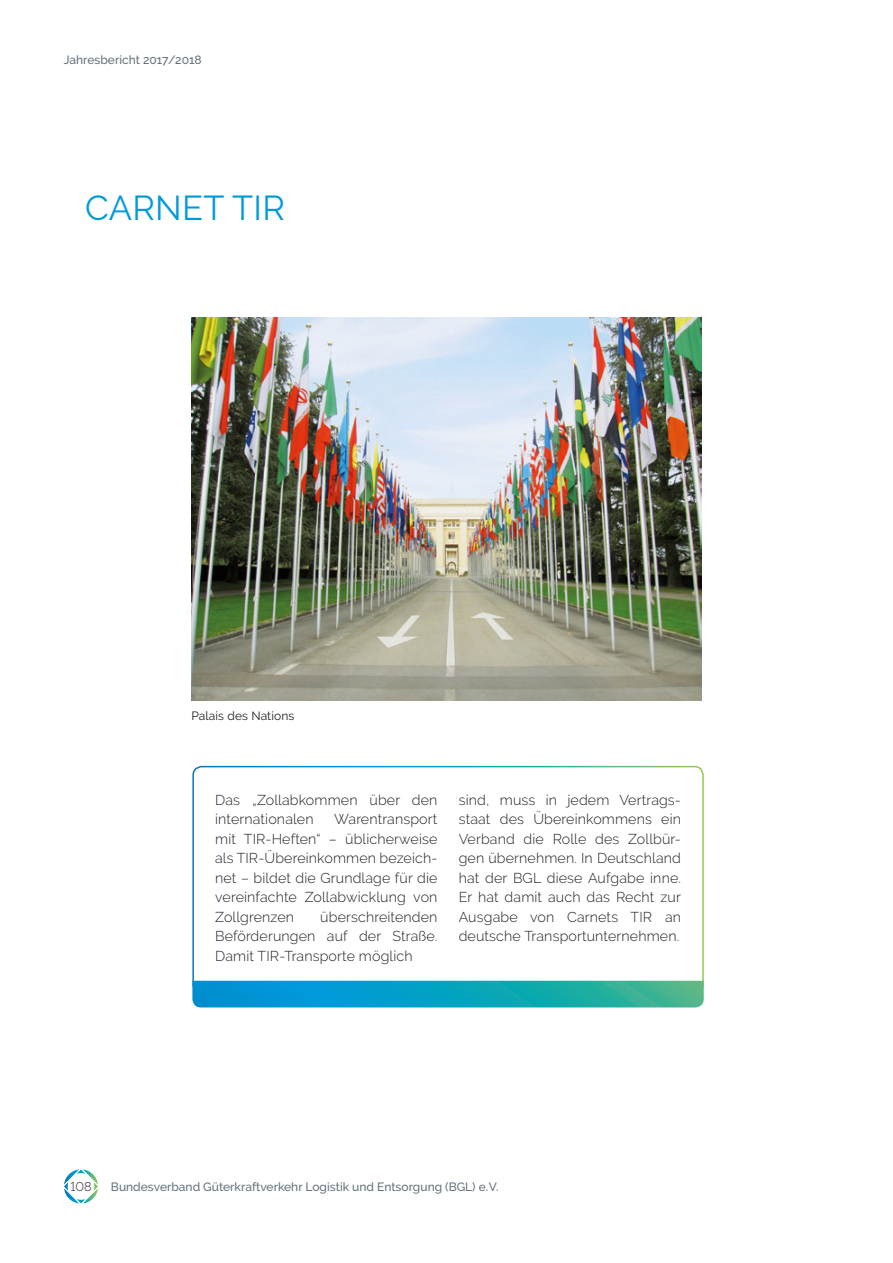
<style>
.page{position:relative;width:893px;height:1263px;background:#fff}
.page>*{position:absolute;margin:0;border:0;box-sizing:border-box;transform-origin:0 0}
.BRO_Headline_Nummeri{font:34.5px "Raleway";letter-spacing:.01em;color:#009ada}
.BRO_Fliesstext_GREP{font:300 14.25px/19.5px "Raleway";letter-spacing:.01em;color:#231f20;text-align:justify}
.t1{font:300 12.75px "Raleway";color:#231f20}
.t2{font:500 12px "Raleway";color:#627179}
.BRO_BU{font:12px "Raleway";letter-spacing:.01em;color:#231f20}
</style>
<div class="page">
<svg style="left:64px;top:1169px;width:34px;height:34px"></svg>
<img style="left:191px;top:317px;width:511px;height:383px">
<div style="left:192px;top:766px;width:512px;height:228px;border:2px solid #fff;border-radius:9px"></div>
<svg style="left:192px;top:981px;width:512px;height:26px;background:#11a3ba"></svg>
<p class="t2" style="left:64px;top:53px;width:139px">Jahresbericht 2017/2018</p>
<p class="BRO_Headline_Nummeri" style="left:85px;top:188px;width:201px">CARNET TIR</p>
<p class="BRO_BU" style="left:191px;top:709px;width:105px">Palais des Nations</p>
<p class="BRO_Fliesstext_GREP" style="left:215px;top:790px;width:224px">Das „Zollabkommen über den internationalen</p>
<p class="BRO_Fliesstext_GREP" style="left:215px;top:809px;width:224px;text-indent:119px">Warentransport mit TIR-Heften“ – üblicherweise als TIR-Übereinkommen bezeich&shy;net – bildet die Grundlage für die vereinfachte Zollabwicklung von Zollgrenzen</p>
<p class="BRO_Fliesstext_GREP" style="left:215px;top:907px;width:224px;text-indent:105px">überschreitenden Beförderungen auf der Straße.<br>Damit TIR-Transporte möglich</p>
<p class="BRO_Fliesstext_GREP" style="left:459px;top:790px;width:224px">sind, muss in jedem Vertrags&shy;staat des Übereinkommens ein Verband die Rolle des Zollbür&shy;gen übernehmen. In Deutschland hat der BGL diese Aufgabe inne.<br>Er hat damit auch das Recht zur Ausgabe von Carnets TIR an deutsche Transportunternehmen.</p>
<p class="t1" style="left:70px;top:1178px;width:23px">108</p>
<p class="t2" style="left:111px;top:1180px;width:389px">Bundesverband Güterkraftverkehr Logistik und Entsorgung (BGL) e.V.</p>
</div>
